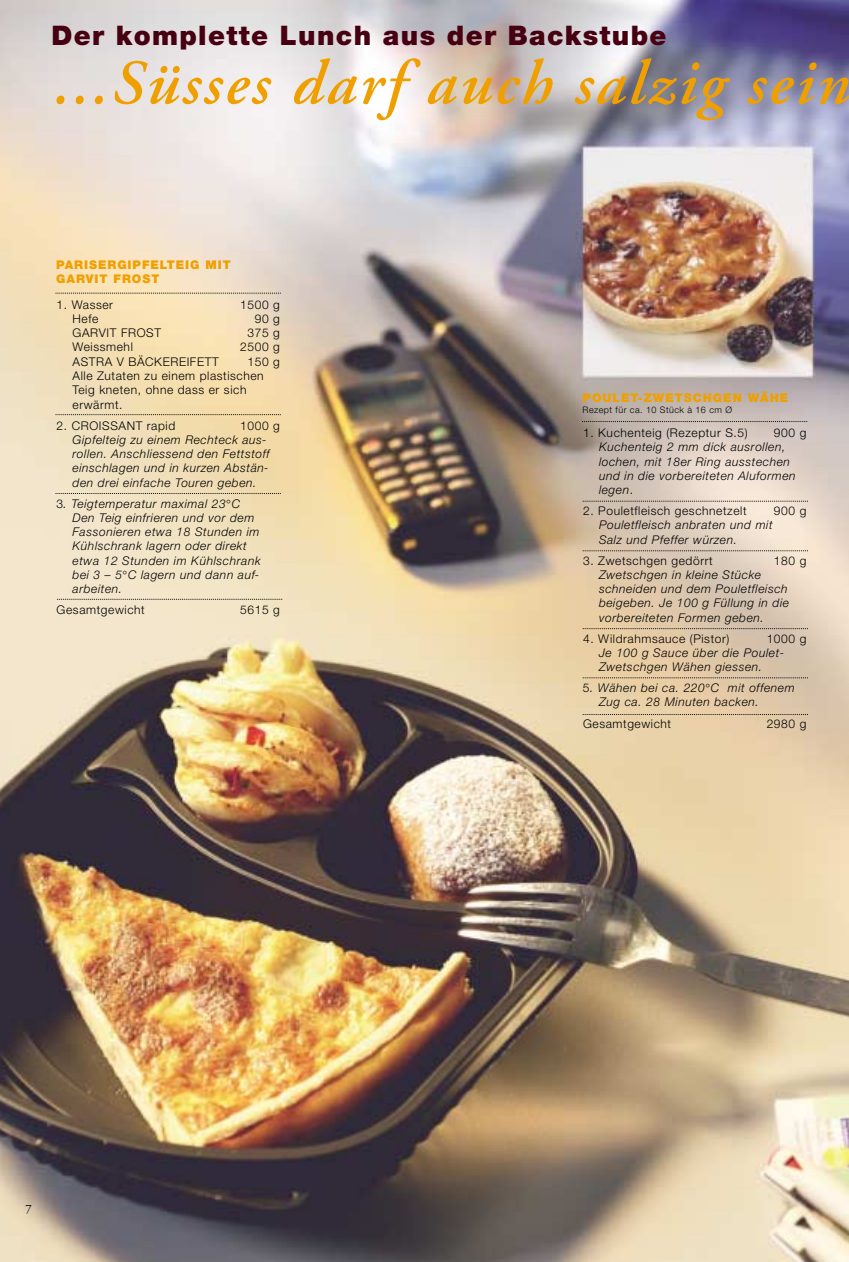
<style>
.page{position:relative;width:849px;height:1262px;background:#fff}
.page>*{position:absolute;margin:0;border:0;box-sizing:border-box;transform-origin:0 0}
.t1{font:italic 600 63px "Adobe Garamond";letter-spacing:.05em;color:#efa000}
.t2{font:900 27px "Helvetica Neue";letter-spacing:.05em;color:#470012}
.t3{font:12.75px "Adobe Garamond";color:#000}
.t4{font:italic 300 12px/14.2px "Helvetica Neue";letter-spacing:.05em;color:#000}
.t5{font:300 12px/14.2px "Helvetica Neue";letter-spacing:.05em;color:#000}
.t6{font:900 12px/14.2px "Helvetica Neue";letter-spacing:.08em;color:#efa000}
.t7{font:300 9px "Helvetica Neue";letter-spacing:.05em;color:#000}
.s1{font-style:normal}
</style>
<div class="page">
<img style="left:0;top:0;width:849px;height:1261px">
<svg style="left:582px;top:421px;width:225px;height:1px"></svg>
<svg style="left:583px;top:677px;width:225px;height:1px"></svg>
<svg style="left:583px;top:628px;width:225px;height:1px"></svg>
<svg style="left:583px;top:714px;width:225px;height:1px"></svg>
<svg style="left:583px;top:501px;width:225px;height:1px"></svg>
<svg style="left:583px;top:550px;width:225px;height:1px"></svg>
<svg style="left:56px;top:293px;width:225px;height:1px"></svg>
<svg style="left:57px;top:599px;width:225px;height:1px"></svg>
<svg style="left:56px;top:414px;width:225px;height:1px"></svg>
<svg style="left:706px;top:684px;width:4px;height:3px"></svg>
<svg style="left:56px;top:493px;width:225px;height:10px"></svg>
<svg style="left:123px;top:570px;width:4px;height:4px"></svg>
<h2 class="t2" style="left:51px;top:26px;width:617px">Der komplette Lunch aus der Backstube</h2>
<h1 class="t1" style="left:51px;top:58px;width:797px">...Süsses darf auch salzig sein</h1>
<p class="t6" style="left:56px;top:258px;width:176px">PARISERGIPFELTEIG MIT<br>GARVIT FROST</p>
<p class="t5" style="left:57px;top:298px;width:58px">1. Wasser</p>
<p class="t5" style="left:240px;top:298px;width:41px">1500 g</p>
<p class="t5" style="left:73px;top:313px;width:27px">Hefe</p>
<p class="t5" style="left:255px;top:313px;width:27px">90 g</p>
<p class="t5" style="left:73px;top:327px;width:90px">GARVIT FROST</p>
<p class="t5" style="left:248px;top:327px;width:34px">375 g</p>
<p class="t5" style="left:73px;top:341px;width:62px">Weissmehl</p>
<p class="t5" style="left:240px;top:341px;width:41px">2500 g</p>
<p class="t5" style="left:73px;top:355px;width:148px">ASTRA V BÄCKEREIFETT</p>
<p class="t5" style="left:73px;top:355px;width:209px;text-indent:175px">150 g<br>Alle Zutaten zu einem plastischen<br>Teig kneten, ohne dass er sich erwärmt.</p>
<p class="t5" style="left:57px;top:419px;width:120px">2. CROISSANT rapid</p>
<p class="t5" style="left:240px;top:419px;width:41px">1000 g</p>
<p class="t4" style="left:73px;top:433px;width:199px">Gipfelteig zu einem Rechteck aus&shy;rollen. Anschliessend den Fettstoff einschlagen und in kurzen Abstän&shy;den drei einfache Touren geben.</p>
<p class="t4" style="left:73px;top:497px;width:190px;text-indent:-16px"><span class="s1">3</span>. Teigtemperatur maximal 23 C<br>Den Teig einfrieren und vor dem<br>Fassonieren etwa 18 Stunden im<br>Kühlschrank lagern oder direkt etwa 12 Stunden im Kühlschrank bei 3 – 5 C lagern und dann auf&shy;arbeiten.</p>
<p class="t5" style="left:57px;top:604px;width:90px">Gesamtgewicht</p>
<p class="t5" style="left:240px;top:604px;width:41px">5615 g</p>
<p class="t6" style="left:583px;top:392px;width:207px">POULET-ZWETSCHGEN WÄHE</p>
<p class="t7" style="left:583px;top:406px;width:151px">Rezept für ca. 10 Stück à 16 cm Ø</p>
<p class="t5" style="left:583px;top:427px;width:166px">1. Kuchenteig (Rezeptur S.5)</p>
<p class="t5" style="left:774px;top:427px;width:34px">900 g</p>
<p class="t4" style="left:599px;top:441px;width:198px">Kuchenteig 2 mm dick ausrollen, lochen, mit 18er Ring ausstechen und in die vorbereiteten Aluformen legen<span class="s1">.</span></p>
<p class="t5" style="left:583px;top:505px;width:165px">2. Pouletfleisch geschnetzelt</p>
<p class="t5" style="left:774px;top:505px;width:34px">900 g</p>
<p class="t4" style="left:599px;top:519px;width:175px">Pouletfleisch anbraten und mit<br>Salz und Pfeffer würzen.</p>
<p class="t5" style="left:583px;top:554px;width:131px">3. Zwetschgen gedörrt</p>
<p class="t5" style="left:774px;top:554px;width:34px">180 g</p>
<p class="t4" style="left:599px;top:568px;width:192px">Zwetschgen in kleine Stücke schneiden und dem Pouletfleisch beigeben. Je 100 g Füllung in die vorbereiteten Formen geben.</p>
<p class="t5" style="left:583px;top:632px;width:148px">4. Wildrahmsauce (Pistor)</p>
<p class="t5" style="left:767px;top:632px;width:41px">1000 g</p>
<p class="t4" style="left:599px;top:646px;width:187px">Je 100 g Sauce über die Poulet-<br>Zwetschgen Wähen giessen.</p>
<p class="t4" style="left:599px;top:682px;width:197px;text-indent:-16px"><span class="s1">5</span>. Wähen bei ca. 220 C mit offenem<br>Zug ca. 28 Minuten backen.</p>
<p class="t5" style="left:583px;top:717px;width:90px">Gesamtgewicht</p>
<p class="t5" style="left:767px;top:717px;width:41px">2980 g</p>
<p class="t3" style="left:25px;top:1203px;width:8px">7</p>
</div>
